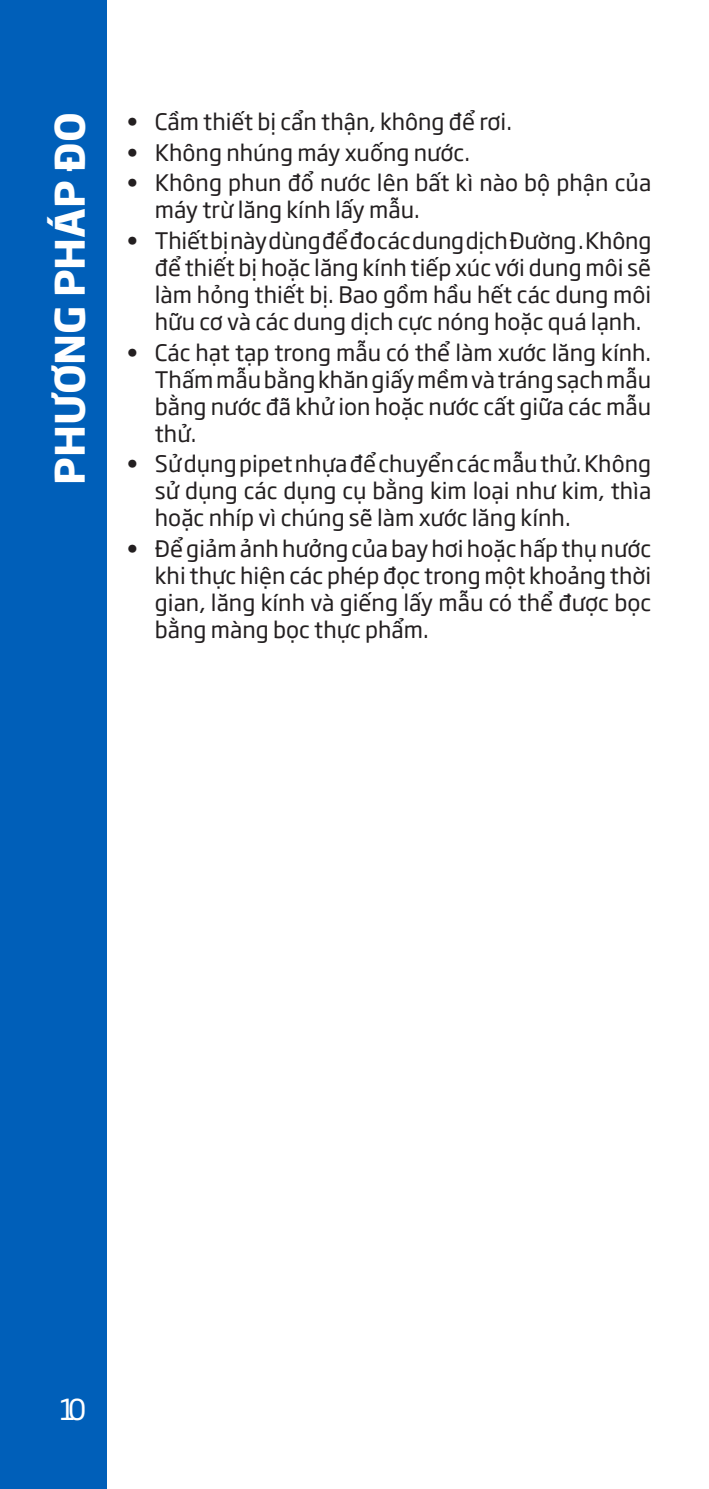
<style>
.page{position:relative;width:709px;height:1489px;background:#fff}
.page>*{position:absolute;margin:0;border:0;box-sizing:border-box;transform-origin:0 0}
.t1{font:700 40px "SVN Soho Gothic";color:#fff}
.t2{font:28.5px "SVN Soho Gothic";color:#fff}
.t3{font:22.5px/27px "SVN Soho Gothic";color:#231f20;text-align:justify}
</style>
<div class="page">
<div style="left:0;top:0;width:106px;height:1488px;background:#005fb9"></div>
<p class="t1" style="left:38px;top:484px;width:373px;rotate:-90deg">PHƯƠNG PHÁP ĐO</p>
<p class="t3" style="left:126px;top:107px;width:387px">• Cầm thiết bị cẩn thận, không để rơi.</p>
<p class="t3" style="left:126px;top:138px;width:345px">• Không nhúng máy xuống nước.</p>
<p class="t3" style="left:155px;top:168px;width:498px;text-indent:-28px">• Không phun đổ nước lên bất kì nào bộ phận của máy trừ lăng kính lấy mẫu.</p>
<p class="t3" style="left:155px;top:226px;width:498px;text-indent:-28px">• Thiết bị này dùng để đo các dung dịch Đường . Không để thiết bị hoặc lăng kính tiếp xúc với dung môi sẽ làm hỏng thiết bị. Bao gồm hầu hết các dung môi hữu cơ và các dung dịch cực nóng hoặc quá lạnh.</p>
<p class="t3" style="left:155px;top:337px;width:498px;text-indent:-28px">• Các hạt tạp trong mẫu có thể làm xước lăng kính.<br>Thấm mẫu bằng khăn giấy mềm và tráng sạch mẫu bằng nước đã khử ion hoặc nước cất giữa các mẫu thử.</p>
<p class="t3" style="left:155px;top:449px;width:498px;text-indent:-28px">• Sử dụng pipet nhựa để chuyển các mẫu thử. Không sử dụng các dụng cụ bằng kim loại như kim, thìa hoặc nhíp vì chúng sẽ làm xước lăng kính.</p>
<p class="t3" style="left:155px;top:533px;width:498px;text-indent:-28px">• Để giảm ảnh hưởng của bay hơi hoặc hấp thụ nước khi thực hiện các phép đọc trong một khoảng thời gian, lăng kính và giếng lấy mẫu có thể được bọc bằng màng bọc thực phẩm.</p>
<p class="t2" style="left:60px;top:1387px;width:28px">10</p>
</div>
